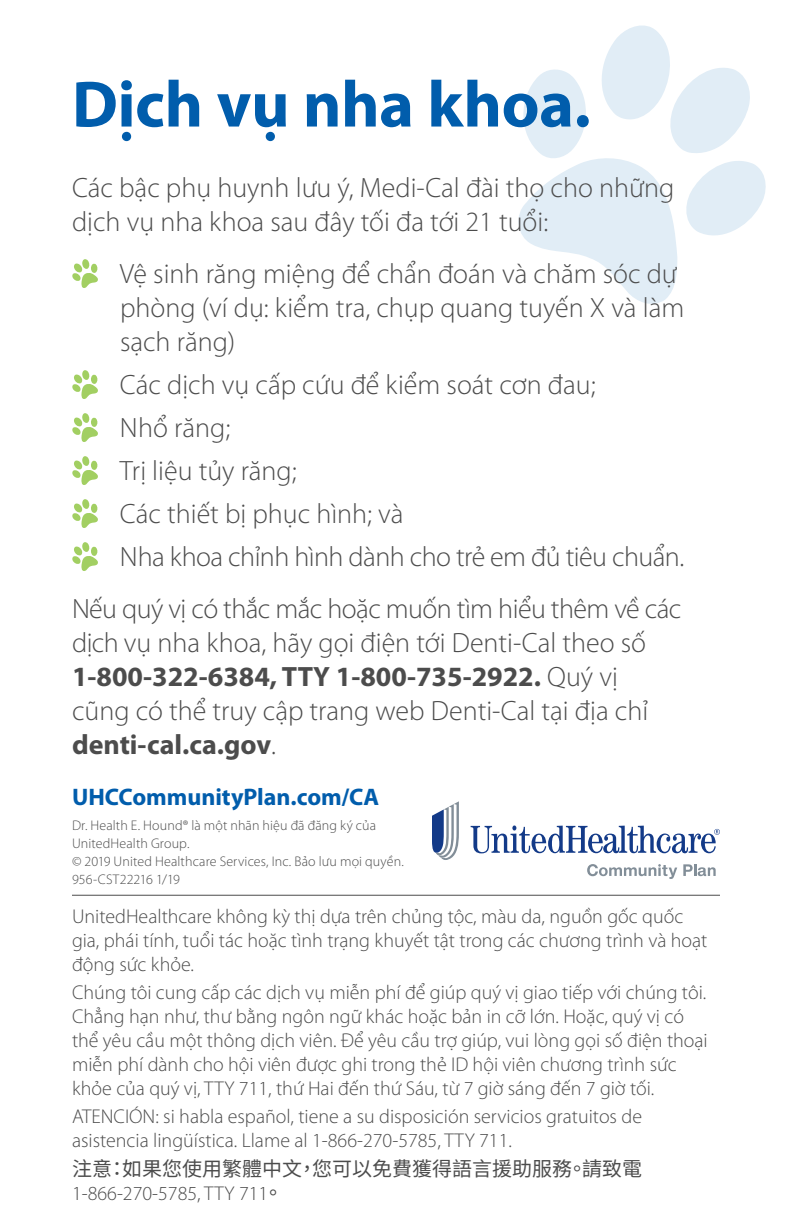
<style>
.page{position:relative;width:792px;height:1224px;background:#fff}
.page>*{position:absolute;margin:0;border:0;box-sizing:border-box;transform-origin:0 0}
.t1{font:700 66px "Myriad Pro";letter-spacing:-.005em;color:#015dac}
.t2{font:300 28px/34px "Myriad Pro";color:#4c4c4c}
.t3{font:300 28px "Myriad Pro";letter-spacing:-.02em;color:#4c4c4c}
.t4{font:700 24px "Myriad Pro";color:#015dac}
.t5{font:300 20px/24px "Myriad Pro";color:#4c4c4c}
.t6{font:20px/24px "Noto Sans CJ Ktc";color:#4c4c4c}
.t7{font:300 14px/18px "Myriad Pro";letter-spacing:.01em;color:#4c4c4c}
.s1{font-weight:700}
.s2{font-family:"Myriad Pro";font-weight:300}
</style>
<div class="page">
<svg style="left:471px;top:826px;width:249px;height:27px"></svg>
<svg style="left:432px;top:801px;width:27px;height:59px"></svg>
<svg style="left:587px;top:864px;width:90px;height:15px"></svg>
<svg style="left:683px;top:864px;width:33px;height:12px"></svg>
<svg style="left:518px;top:25px;width:248px;height:279px"></svg>
<svg style="left:72px;top:259px;width:26px;height:29px"></svg>
<svg style="left:72px;top:370px;width:26px;height:29px"></svg>
<svg style="left:72px;top:413px;width:26px;height:29px"></svg>
<svg style="left:72px;top:456px;width:26px;height:29px"></svg>
<svg style="left:72px;top:499px;width:26px;height:29px"></svg>
<svg style="left:72px;top:542px;width:26px;height:29px"></svg>
<hr style="left:72px;top:895px;width:648px;height:1px;background:#4c4c4c">
<p class="t1" style="left:72px;top:61px;width:520px">Dịch vụ nha khoa.</p>
<p class="t2" style="left:72px;top:170px;width:604px">Các bậc phụ huynh lưu ý, Medi-Cal đài thọ cho những dịch vụ nha khoa sau đây tối đa tới 21 tuổi:</p>
<p class="t2" style="left:120px;top:256px;width:566px">Vệ sinh răng miệng để chẩn đoán và chăm sóc dự phòng (ví dụ: kiểm tra, chụp quang tuyến X và làm sạch răng)</p>
<p class="t2" style="left:120px;top:367px;width:477px">Các dịch vụ cấp cứu để kiểm soát cơn đau;</p>
<p class="t2" style="left:120px;top:410px;width:112px">Nhổ răng;</p>
<p class="t2" style="left:120px;top:453px;width:178px">Trị liệu tủy răng;</p>
<p class="t2" style="left:120px;top:496px;width:285px">Các thiết bị phục hình; và</p>
<p class="t3" style="left:120px;top:539px;width:566px">Nha khoa chỉnh hình dành cho trẻ em đủ tiêu chuẩn.</p>
<p class="t2" style="left:72px;top:591px;width:611px">Nếu quý vị có thắc mắc hoặc muốn tìm hiểu thêm về các dịch vụ nha khoa, hãy gọi điện tới Denti-Cal theo số <span class="s1">1-800-322-6384, TTY 1-800-735-2922.</span> Quý vị cũng có thể truy cập trang web Denti-Cal tại địa chỉ <span class="s1">denti-cal.ca.gov</span>.</p>
<p class="t4" style="left:72px;top:781px;width:309px">UHCCommunityPlan.com/CA</p>
<p class="t7" style="left:72px;top:816px;width:306px">Dr. Health E. Hound® là một nhãn hiệu đã đăng ký của<br>UnitedHealth Group.</p>
<p class="t7" style="left:72px;top:852px;width:333px">© 2019 United Healthcare Services, Inc. Bảo lưu mọi quyền.<br>956-CST22216 1/19</p>
<p class="t5" style="left:72px;top:904px;width:637px">UnitedHealthcare không kỳ thị dựa trên chủng tộc, màu da, nguồn gốc quốc gia, phái tính, tuổi tác hoặc tình trạng khuyết tật trong các chương trình và hoạt động sức khỏe.</p>
<p class="t5" style="left:72px;top:980px;width:637px">Chúng tôi cung cấp các dịch vụ miễn phí để giúp quý vị giao tiếp với chúng tôi.<br>Chẳng hạn như, thư bằng ngôn ngữ khác hoặc bản in cỡ lớn. Hoặc, quý vị có thể yêu cầu một thông dịch viên. Để yêu cầu trợ giúp, vui lòng gọi số điện thoại miễn phí dành cho hội viên được ghi trong thẻ ID hội viên chương trình sức khỏe của quý vị, TTY 711, thứ Hai đến thứ Sáu, từ 7 giờ sáng đến 7 giờ tối.</p>
<p class="t5" style="left:72px;top:1104px;width:572px">ATENCIÓN: si habla español, tiene a su disposición servicios gratuitos de asistencia lingüística. Llame al 1-866-270-5785, TTY 711.</p>
<p class="t6" style="left:72px;top:1157px;width:571px">注意：如果您使用繁體中文，您可以免費獲得語言援助服務。請致電<br><span class="s2">1-866-270-5785, TTY 711</span>。</p>
</div>
